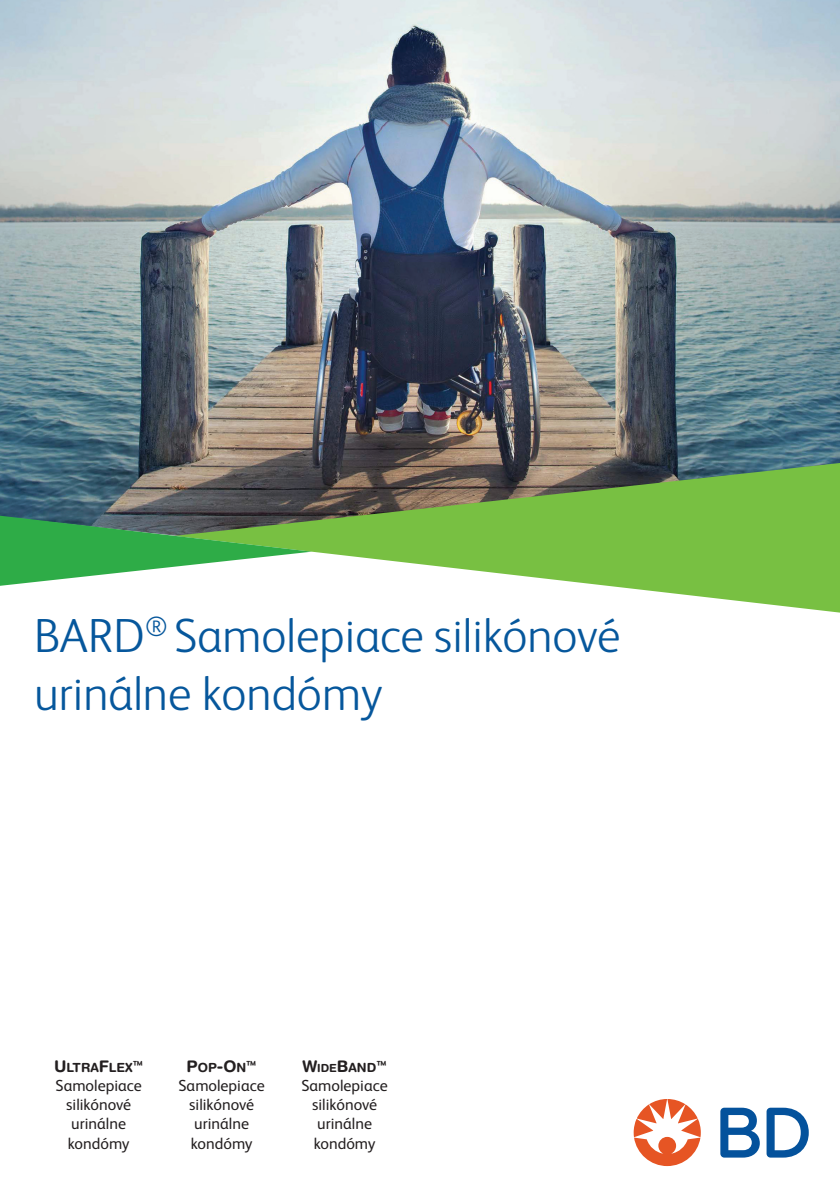
<style>
.page{position:relative;width:840px;height:1191px;background:#fff}
.page>*{position:absolute;margin:0;border:0;box-sizing:border-box;transform-origin:0 0}
.t1{font:300 48px/58px "FS Albert Pro";color:#06579c}
.t2{font:16px/19.2px "FS Albert Pro";color:#231f20;text-align:center}
.t3{font:700 16px "Helvetica Rounded";color:#231f20}
.t4{font:700 12.6px "Helvetica Rounded";color:#231f20}
.t5{font:700 11.2px "Helvetica Rounded";color:#231f20}
.s1{font-size:16px}
.s2{font-family:"FS Albert Pro";font-size:16px}
.s3{font-size:12.6px}
.s4{font-family:"FS Albert Pro"}
</style>
<div class="page">
<img style="left:0;top:0;width:839px;height:516px">
<svg style="left:174px;top:461px;width:665px;height:152px;fill:#78c042"></svg>
<svg style="left:0;top:516px;width:311px;height:70px"></svg>
<svg style="left:720px;top:1107px;width:88px;height:50px"></svg>
<svg style="left:633px;top:1099px;width:67px;height:67px"></svg>
<p class="t1" style="left:34px;top:604px;width:587px">BARD<sup>®</sup> Samolepiace silikónové urinálne kondómy</p>
<p class="t4" style="left:54px;top:1059px;width:90px"><span class="s1">U</span>LTRA<span class="s1">F</span>LEX<span class="s2">™</span></p>
<p class="t2" style="left:55px;top:1074px;width:88px">Samolepiace silikónové urinálne kondómy</p>
<p class="t3" style="left:186px;top:1056px;width:72px">P<span class="s3">OP</span>-O<span class="s3">N</span><span class="s4">™</span></p>
<p class="t2" style="left:178px;top:1074px;width:88px">Samolepiace silikónové urinálne kondómy</p>
<p class="t5" style="left:302px;top:1061px;width:86px"><span class="s1">W</span>IDE<span class="s1">B</span><span class="s3">AND</span><span class="s2">™</span></p>
<p class="t2" style="left:301px;top:1074px;width:88px">Samolepiace silikónové urinálne kondómy</p>
</div>
